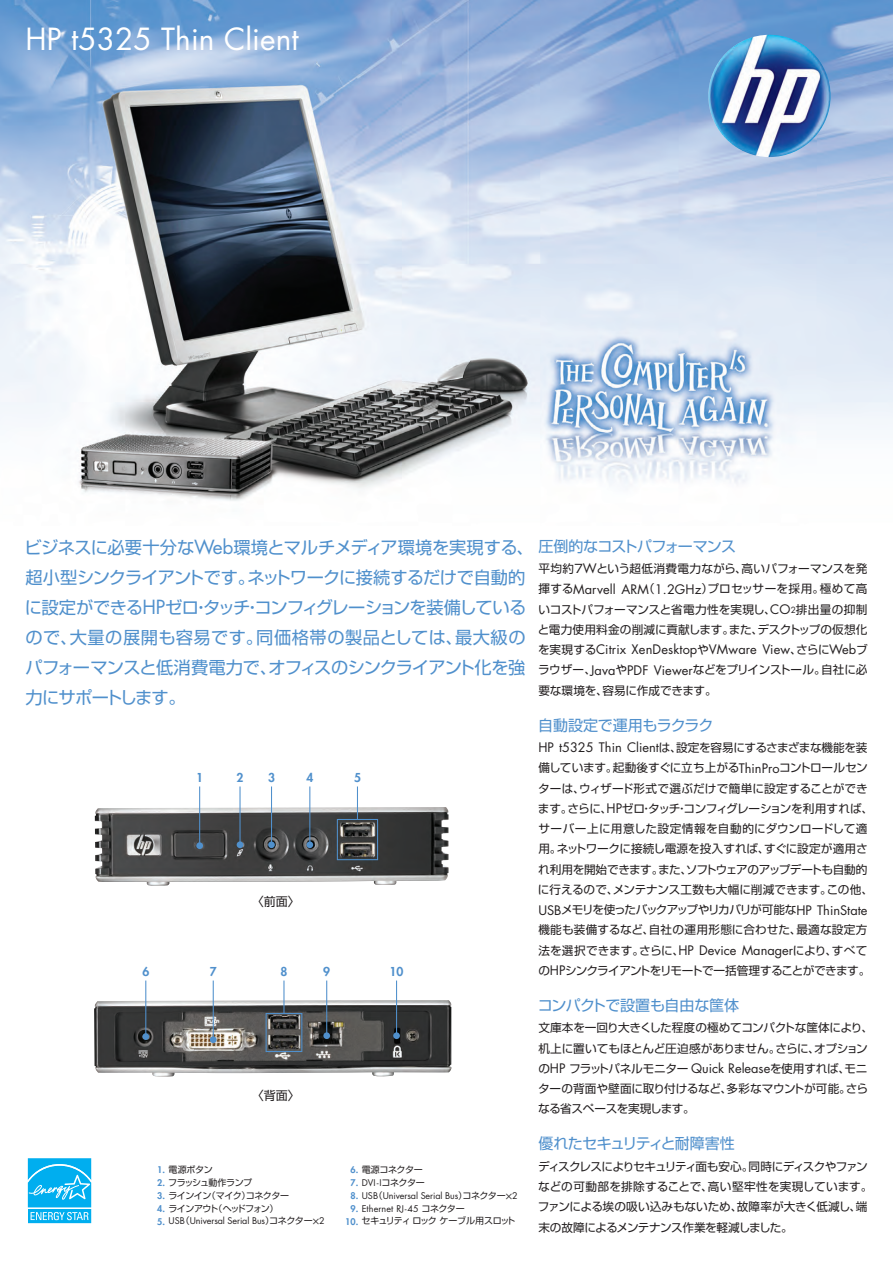
<style>
.page{position:relative;width:893px;height:1263px;background:#fff}
.page>*{position:absolute;margin:0;border:0;box-sizing:border-box;transform-origin:0 0}
.t1{font:29.7px "Futura";letter-spacing:.005em;color:#fff}
.t2{font:17.25px/30px "Shin Go Pro Regular 90 pv RKSJ H";letter-spacing:-.035em;color:#5090cc}
.t3{font:15px "Shin Go Pro Regular 90 pv RKSJ H";letter-spacing:-.035em;color:#5090cc}
.t4{font:15px "Shin Go Pro Regular 90 pv RKSJ H";letter-spacing:-.01em;color:#5090cc}
.t5{font:12.75px "Futura";letter-spacing:.01em;color:#231f20}
.t6{font:800 12px "Futura";color:#5090cc}
.t7{font:12px "Shin Go Pro Regular 90 pv RKSJ H";color:#231f20}
.t8{font:11.7px/20.2px "Shin Go Pro Regular 90 pv RKSJ H";letter-spacing:-.02em;color:#231f20}
.t9{font:9px "Futura";letter-spacing:-.01em;color:#231f20}
.t10{font:9px "Shin Go Pro Regular 90 pv RKSJ H";letter-spacing:-.055em;color:#231f20}
.t11{font:9px "Shin Go Pro Regular 90 pv RKSJ H";letter-spacing:-.09em;color:#231f20}
.t12{font:9px "Futura";letter-spacing:.01em;color:#231f20}
.t13{font:9px "Shin Go Pro Regular 90 pv RKSJ H";letter-spacing:-.095em;color:#231f20}
.t14{font:9px "Shin Go Pro Regular 90 pv RKSJ H";letter-spacing:-.035em;color:#231f20}
.s1{font-family:"Futura";font-size:19.05px}
.s2{font-family:"Futura";font-weight:800;color:#5090cc}
.s3{font-weight:800;color:#5090cc}
.s4{font-family:"Shin Go Pro Regular 90 pv RKSJ H"}
.s5{font-family:"Futura";font-size:12.75px}
.s6{font-family:"Futura";font-size:8.25px}
.s7{font-family:"Shin Go Pro Regular 90 pv RKSJ H";font-size:11.7px}
</style>
<div class="page">
<img style="left:0;top:0;width:893px;height:501px">
<img style="left:95px;top:807px;width:354px;height:79px">
<img style="left:94px;top:1000px;width:358px;height:76px">
<div style="left:337px;top:819px;width:41px;height:41px;border:1px solid #5090cc"></div>
<hr style="left:199px;top:786px;width:1px;height:60px;background:#5090cc">
<div style="left:196px;top:842px;width:7px;height:7px;background:#5090cc;border-radius:50%"></div>
<hr style="left:239px;top:786px;width:2px;height:59px;background:#5090cc">
<div style="left:237px;top:841px;width:6px;height:7px;background:#5090cc;border-radius:50%"></div>
<hr style="left:271px;top:786px;width:1px;height:59px;background:#5090cc">
<div style="left:268px;top:841px;width:7px;height:7px;background:#5090cc;border-radius:50%"></div>
<hr style="left:357px;top:786px;width:1px;height:33px;background:#5090cc">
<hr style="left:309px;top:786px;width:1px;height:59px;background:#5090cc">
<div style="left:306px;top:841px;width:7px;height:7px;background:#5090cc;border-radius:50%"></div>
<div style="left:266px;top:1013px;width:36px;height:39px;border:1px solid #5090cc"></div>
<hr style="left:283px;top:980px;width:1px;height:33px;background:#5090cc">
<hr style="left:213px;top:980px;width:1px;height:60px;background:#5090cc">
<div style="left:210px;top:1036px;width:7px;height:7px;background:#5090cc;border-radius:50%"></div>
<hr style="left:145px;top:980px;width:1px;height:56px;background:#5090cc">
<div style="left:142px;top:1033px;width:7px;height:7px;background:#5090cc;border-radius:50%"></div>
<hr style="left:326px;top:980px;width:1px;height:56px;background:#5090cc">
<div style="left:323px;top:1032px;width:7px;height:7px;background:#5090cc;border-radius:50%"></div>
<hr style="left:396px;top:980px;width:1px;height:56px;background:#5090cc">
<div style="left:393px;top:1032px;width:7px;height:7px;background:#5090cc;border-radius:50%"></div>
<svg style="left:27px;top:1158px;width:65px;height:66px;background:#33bef2"></svg>
<img style="left:708px;top:35px;width:123px;height:122px;border-radius:50%">
<h1 class="t1" style="left:26px;top:25px;width:275px">HP t5325 Thin Client</h1>
<h2 class="t2" style="left:25px;top:534px;width:511px">ビジネスに必要十分な<span class="s1">Web</span>環境とマルチメディア環境を実現する、超小型シンクライアントです。ネットワークに接続するだけで自動的に設定ができる<span class="s1">HP</span>ゼロ・タッチ・コンフィグレーションを装備しているので、大量の展開も容易です。同価格帯の製品としては、最大級のパフォーマンスと低消費電力で、オフィスのシンクライアント化を強力にサポートします。</h2>
<p class="t6" style="left:196px;top:771px;width:8px">1</p>
<p class="t6" style="left:237px;top:771px;width:8px">2</p>
<p class="t6" style="left:268px;top:771px;width:8px">3</p>
<p class="t6" style="left:306px;top:771px;width:8px">4</p>
<p class="t6" style="left:354px;top:771px;width:8px">5</p>
<p class="t7" style="left:252px;top:897px;width:49px">〈前面〉</p>
<p class="t6" style="left:142px;top:965px;width:8px">6</p>
<p class="t6" style="left:210px;top:965px;width:8px">7</p>
<p class="t6" style="left:323px;top:965px;width:8px">9</p>
<p class="t6" style="left:280px;top:965px;width:8px">8</p>
<p class="t6" style="left:390px;top:965px;width:15px">10</p>
<p class="t7" style="left:252px;top:1091px;width:49px">〈背面〉</p>
<p class="t10" style="left:157px;top:1166px;width:57px"><span class="s2">1.</span> 電源ボタン</p>
<p class="t10" style="left:157px;top:1179px;width:96px"><span class="s2">2.</span> フラッシュ動作ランプ</p>
<p class="t10" style="left:157px;top:1192px;width:133px"><span class="s2">3.</span> ラインイン（マイク）コネクター</p>
<p class="t13" style="left:157px;top:1205px;width:123px"><span class="s2">4.</span> ラインアウト（ヘッドフォン）</p>
<p class="t9" style="left:157px;top:1217px;width:169px"><span class="s3">5.</span> USB<span class="s4">（</span>Universal Serial Bus<span class="s4">）コネクター×</span>2</p>
<p class="t14" style="left:350px;top:1166px;width:74px"><span class="s2">6.</span> 電源コネクター</p>
<p class="t9" style="left:350px;top:1178px;width:76px"><span class="s3">7.</span> DVI-I<span class="s4">コネクター</span></p>
<p class="t9" style="left:350px;top:1191px;width:169px"><span class="s3">8.</span> USB<span class="s4">（</span>Universal Serial Bus<span class="s4">）コネクター×</span>2</p>
<p class="t12" style="left:350px;top:1204px;width:116px"><span class="s3">9.</span> Ethernet RJ-45 <span class="s4">コネクター</span></p>
<p class="t11" style="left:345px;top:1218px;width:172px"><span class="s2">10.</span> セキュリティ ロック ケーブル用スロット</p>
<p class="t3" style="left:538px;top:540px;width:199px">圧倒的なコストパフォーマンス</p>
<p class="t8" style="left:538px;top:560px;width:331px;text-align:justify">平均約７<span class="s5">W</span>という超低消費電力ながら、高いパフォーマンスを発揮する<span class="s5">Marvell ARM</span>（<span class="s5">1.2GHz</span>）プロセッサーを採用。極めて高いコストパフォーマンスと省電力性を実現し、<span class="s5">CO</span><span class="s6">2</span>排出量の抑制と電力使用料金の削減に貢献します。また、デスクトップの仮想化</p>
<p class="t5" style="left:538px;top:644px;width:331px"><span class="s7">を実現する</span>Citrix XenDesktop<span class="s7">や</span>VMware View<span class="s7">、さらに</span>Web<span class="s7">ブ</span></p>
<p class="t8" style="left:538px;top:661px;width:331px">ラウザー、<span class="s5">Java</span>や<span class="s5">PDF Viewer</span>などをプリインストール。自社に必要な環境を、容易に作成できます。</p>
<p class="t4" style="left:538px;top:719px;width:177px">自動設定で運用もラクラク</p>
<p class="t8" style="left:538px;top:739px;width:337px"><span class="s5">HP t5325 Thin Client</span>は、設定を容易にするさまざまな機能を装備しています。起動後すぐに立ち上がる<span class="s5">ThinPro</span>コントロールセンターは、ウィザード形式で選ぶだけで簡単に設定することができます。さらに、<span class="s5">HP</span>ゼロ・タッチ・コンフィグレーションを利用すれば、サーバー上に用意した設定情報を自動的にダウンロードして適用。ネットワークに接続し電源を投入すれば、すぐに設定が適用され利用を開始できます。また、ソフトウェアのアップデートも自動的に行えるので、メンテナンス工数も大幅に削減できます。この他、<span class="s5">USB</span>メモリを使ったバックアップやリカバリが可能な<span class="s5">HP ThinState</span>機能も装備するなど、自社の運用形態に合わせた、最適な設定方法を選択できます。さらに、<span class="s5">HP Device Manager</span>により、すべての<span class="s5">HP</span>シンクライアントをリモートで一括管理することができます。</p>
<p class="t3" style="left:538px;top:999px;width:203px">コンパクトで設置も自由な筐体</p>
<p class="t8" style="left:538px;top:1019px;width:337px">文庫本を一回り大きくした程度の極めてコンパクトな筐体により、机上に置いてもほとんど圧迫感がありません。さらに、オプションの<span class="s5">HP</span> フラットパネルモニター <span class="s5">Quick Release</span>を使用すれば、モニターの背面や壁面に取り付けるなど、多彩なマウントが可能。さらなる省スペースを実現します。</p>
<p class="t3" style="left:538px;top:1138px;width:198px">優れたセキュリティと耐障害性</p>
<p class="t8" style="left:538px;top:1158px;width:336px">ディスクレスによりセキュリティ面も安心。同時にディスクやファンなどの可動部を排除することで、高い堅牢性を実現しています。ファンによる埃の吸い込みもないため、故障率が大きく低減し、端末の故障によるメンテナンス作業を軽減しました。</p>
</div>
